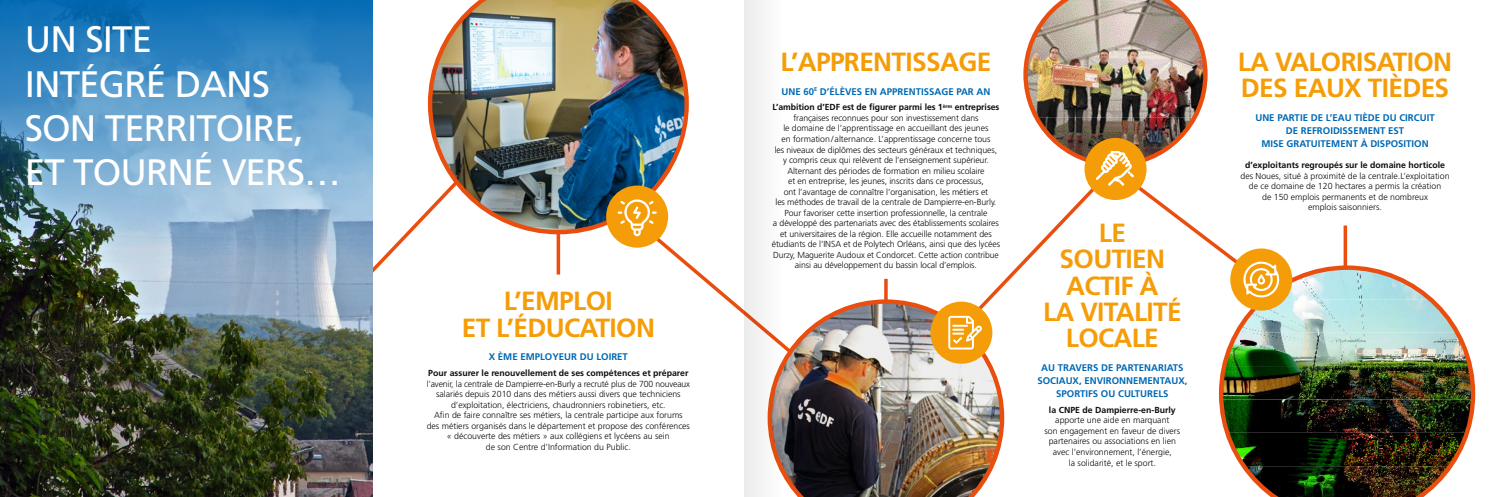
<style>
.page{position:relative;width:1489px;height:497px;background:#fff}
.page>*{position:absolute;margin:0;border:0;box-sizing:border-box;transform-origin:0 0}
.t1{font:36.75px/44.1px "Frutiger";letter-spacing:-.025em;color:#fff}
.t2{font:700 26.25px/26.2px "Frutiger";letter-spacing:-.025em;color:#f59d08;text-align:center}
.t3{font:700 9.62px/13.1px "Frutiger LT Std";color:#0069b4;text-align:center}
.t4{font:300 8.75px/10.5px "Frutiger LT Std";letter-spacing:-.005em;color:#0d0c0b;text-align:center}
.t5{font:700 8.75px "Frutiger LT Std";color:#0d0c0b}
.s1{font-weight:700}
</style>
<div class="page">
<hr style="left:884px;top:278px;width:3px;height:43px;background:#e94e0f">
<hr style="left:1343px;top:225px;width:3px;height:48px;background:#e94e0f">
<svg style="left:624px;top:234px;width:120px;height:81px"></svg>
<svg style="left:372px;top:162px;width:56px;height:162px"></svg>
<img style="left:0;top:256px;width:372px;height:240px">
<img style="left:1218px;top:265px;width:256px;height:231px">
<img style="left:792px;top:299px;width:212px;height:197px">
<img style="left:428px;top:0;width:260px;height:234px">
<svg style="left:0;top:0;width:372px;height:256px;background:#5c98c2"></svg>
<div style="left:930px;top:301px;width:62px;height:62px;background:#f59d08;border-radius:50%"></div>
<img style="left:1023px;top:0;width:184px;height:151px">
<div style="left:1084px;top:138px;width:62px;height:62px;background:#f59d08;border-radius:50%"></div>
<div style="left:606px;top:185px;width:62px;height:62px;background:#f59d08;border-radius:50%"></div>
<svg style="left:617px;top:199px;width:39px;height:37px"></svg>
<div style="left:1230px;top:248px;width:62px;height:62px;background:#f59d08;border-radius:50%"></div>
<svg style="left:948px;top:151px;width:332px;height:198px"></svg>
<svg style="left:556px;top:231px;width:4px;height:43px"></svg>
<svg style="left:744px;top:0;width:48px;height:496px;fill:#f4f4f4"></svg>
<h1 class="t1" style="left:25px;top:18px;width:317px">UN SITE<br>INTÉGRÉ DANS<br>SON TERRITOIRE,<br>ET TOURNÉ VERS…</h1>
<h2 class="t2" style="left:462px;top:288px;width:195px">L’EMPLOI<br>ET L’ÉDUCATION</h2>
<p class="t3" style="left:489px;top:350px;width:141px">X ÈME EMPLOYEUR DU LOIRET</p>
<p class="t5" style="left:428px;top:367px;width:261px">Pour assurer le renouvellement de ses compétences et préparer</p>
<p class="t4" style="left:426px;top:378px;width:265px">l’avenir, la centrale de Dampierre-en-Burly a recruté plus de 700 nouveaux salariés depuis 2010 dans des métiers aussi divers que techniciens d’exploitation, électriciens, chaudronniers robinetiers, etc.<br>Afin de faire connaître ses métiers, la centrale participe aux forums des métiers organisés dans le département et propose des conférences « découverte des métiers » aux collégiens et lycéens au sein<br>de son Centre d’Information du Public.</p>
<h2 class="t2" style="left:780px;top:49px;width:212px">L’APPRENTISSAGE</h2>
<p class="t3" style="left:781px;top:85px;width:210px">UNE 60<sup>E</sup> D’ÉLÈVES EN APPRENTISSAGE PAR AN</p>
<p class="t4" style="left:771px;top:102px;width:230px"><span class="s1">L’ambition d’EDF est de figurer parmi les 1</span><sup>ères</sup> <span class="s1">entreprises </span>françaises reconnues pour son investissement dans<br>le domaine de l’apprentissage en accueillant des jeunes<br>en formation/alternance. L’apprentissage concerne tous<br>les niveaux de diplômes des secteurs généraux et techniques, y compris ceux qui relèvent de l’enseignement supérieur.<br>Alternant des périodes de formation en milieu scolaire<br>et en entreprise, les jeunes, inscrits dans ce processus,<br>ont l’avantage de connaître l’organisation, les métiers et<br>les méthodes de travail de la centrale de Dampierre-en-Burly.<br>Pour favoriser cette insertion professionnelle, la centrale<br>a développé des partenariats avec des établissements scolaires et universitaires de la région. Elle accueille notamment des étudiants de l’INSA et de Polytech Orléans, ainsi que des lycées Durzy, Maguerite Audoux et Condorcet. Cette action contribue ainsi au développement du bassin local d’emplois.</p>
<h2 class="t2" style="left:1042px;top:219px;width:140px">LE<br>SOUTIEN<br>ACTIF À<br>LA VITALITÉ<br>LOCALE</h2>
<p class="t3" style="left:1037px;top:360px;width:152px">AU TRAVERS DE PARTENARIATS<br>SOCIAUX, ENVIRONNEMENTAUX,<br>SPORTIFS OU CULTURELS</p>
<p class="t5" style="left:1048px;top:404px;width:128px">la CNPE de Dampierre-en-Burly</p>
<p class="t4" style="left:1044px;top:414px;width:137px">apporte une aide en marquant<br>son engagement en faveur de divers partenaires ou associations en lien avec l’environnement, l’énergie,<br>la solidarité, et le sport.</p>
<h2 class="t2" style="left:1237px;top:49px;width:216px;text-align:left">LA VALORISATION<br>DES EAUX TIÈDES</h2>
<p class="t3" style="left:1255px;top:111px;width:181px">UNE PARTIE DE L’EAU TIÈDE DU CIRCUIT<br>DE REFROIDISSEMENT EST<br>MISE GRATUITEMENT À DISPOSITION</p>
<p class="t5" style="left:1244px;top:160px;width:201px">d’exploitants regroupés sur le domaine horticole</p>
<p class="t4" style="left:1240px;top:170px;width:211px">des Noues, situé à proximité de la centrale.L’exploitation de ce domaine de 120 hectares a permis la création<br>de 150 emplois permanents et de nombreux<br>emplois saisonniers.</p>
</div>
